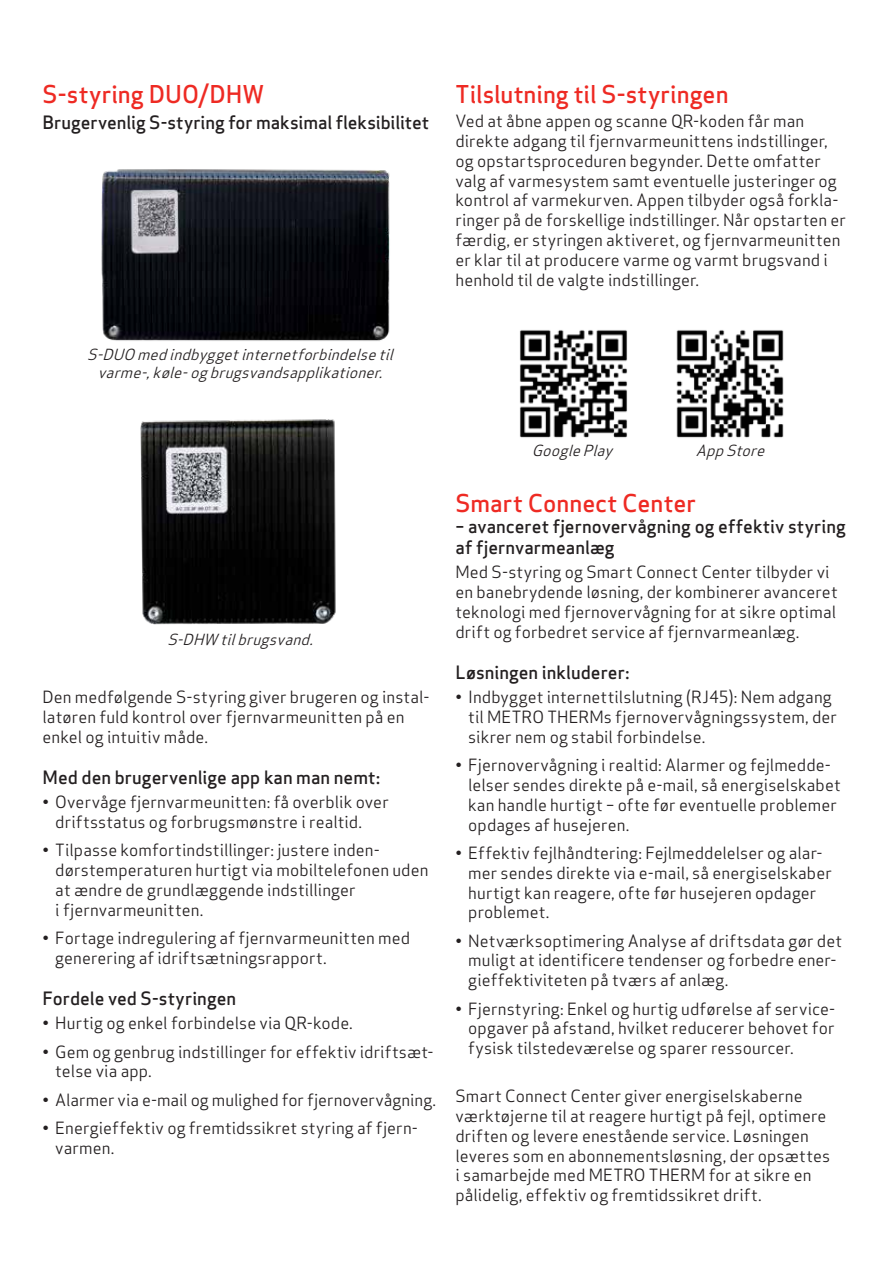
<style>
.page{position:relative;width:893px;height:1263px;background:#fff}
.page>*{position:absolute;margin:0;border:0;box-sizing:border-box;transform-origin:0 0}
.t1{font:500 24px "Apex Sans";color:#ee2a23}
.t2{font:500 18px/21px "Apex Sans";color:#231f20}
.t3{font:16.5px/19.8px "Apex Sans";letter-spacing:.005em;color:#231f20}
.t4{font:italic 15px/18px "Apex Sans";color:#231f20;text-align:center}
</style>
<div class="page">
<img style="left:140px;top:419px;width:196px;height:206px">
<img style="left:101px;top:169px;width:289px;height:172px">
<img style="left:519px;top:330px;width:109px;height:108px">
<img style="left:676px;top:330px;width:108px;height:108px">
<h1 class="t1" style="left:43px;top:73px;width:223px">S-styring DUO/DHW</h1>
<p class="t2" style="left:43px;top:110px;width:388px">Brugervenlig S-styring for maksimal fleksibilitet</p>
<p class="t4" style="left:87px;top:344px;width:313px">S-DUOmedindbyggetinternetforbindelsetil varme-,køle-ogbrugsvandsapplikationer.</p>
<h1 class="t1" style="left:455px;top:73px;width:275px">Tilslutning til S-styringen</h1>
<p class="t3" style="left:455px;top:110px;width:392px">Ved at åbne appen og scanne QR-koden får man direkte adgang til fjernvarmeunittens indstillinger, og opstartsproceduren begynder. Dette omfatter valg af varmesystem samt eventuelle justeringer og kontrol af varmekurven. Appen tilbyder også forkla&shy;ringer på de forskellige indstillinger. Når opstarten er færdig, er styringen aktiveret, og fjernvarmeunitten er klar til at producere varme og varmt brugsvand i henhold til de valgte indstillinger.</p>
<p class="t4" style="left:167px;top:629px;width:153px">S-DHW tilbrugsvand.</p>
<p class="t3" style="left:43px;top:686px;width:388px">Den medfølgende S-styring giver brugeren og instal&shy;latøren fuld kontrol over fjernvarmeunitten på en enkel og intuitiv måde.</p>
<p class="t2" style="left:43px;top:765px;width:339px">Med den brugervenlige app kan man nemt:</p>
<p class="t3" style="left:55px;top:791px;width:335px;text-indent:-13px">• Overvåge fjernvarmeunitten: få overblik over driftsstatus og forbrugsmønstre i realtid.</p>
<p class="t3" style="left:55px;top:839px;width:375px;text-indent:-13px">• Tilpasse komfortindstillinger: justere inden&shy;dørstemperaturen hurtigt via mobiltelefonen uden at ændre de grundlæggende indstillinger<br>i fjernvarmeunitten.</p>
<p class="t3" style="left:55px;top:926px;width:356px;text-indent:-13px">• Fortage indregulering af fjernvarmeunitten med generering af idriftsætningsrapport.</p>
<p class="t2" style="left:43px;top:986px;width:195px">Fordele ved S-styringen</p>
<p class="t3" style="left:43px;top:1012px;width:312px">• Hurtig og enkel forbindelse via QR-kode.</p>
<p class="t3" style="left:55px;top:1040px;width:380px;text-indent:-13px">• Gem og genbrug indstillinger for effektiv idriftsæt&shy;telse via app.</p>
<p class="t3" style="left:43px;top:1088px;width:395px">• Alarmer via e-mail og mulighed for fjernovervågning.</p>
<p class="t3" style="left:55px;top:1116px;width:364px;text-indent:-13px">• Energieffektiv og fremtidssikret styring af fjern&shy;varmen.</p>
<p class="t4" style="left:532px;top:440px;width:88px">GooglePlay</p>
<p class="t4" style="left:696px;top:440px;width:76px">AppStore</p>
<h1 class="t1" style="left:455px;top:482px;width:242px">Smart Connect Center</h1>
<p class="t2" style="left:455px;top:514px;width:392px">– avanceret fjernovervågning og effektiv styring af fjernvarmeanlæg</p>
<p class="t3" style="left:455px;top:561px;width:384px">Med S-styring og Smart Connect Center tilbyder vi en banebrydende løsning, der kombinerer avanceret teknologi med fjernovervågning for at sikre optimal drift og forbedret service af fjernvarmeanlæg.</p>
<p class="t2" style="left:455px;top:660px;width:175px">Løsningen inkluderer:</p>
<p class="t3" style="left:468px;top:686px;width:370px;text-indent:-13px">• Indbygget internettilslutning (RJ45): Nem adgang til METRO THERMs fjernovervågningssystem, der sikrer nem og stabil forbindelse.</p>
<p class="t3" style="left:468px;top:754px;width:374px;text-indent:-13px">• Fjernovervågning i realtid: Alarmer og fejlmedde&shy;lelser sendes direkte på e-mail, så energiselskabet kan handle hurtigt – ofte før eventuelle problemer opdages af husejeren.</p>
<p class="t3" style="left:468px;top:841px;width:365px;text-indent:-13px">• Effektiv fejlhåndtering: Fejlmeddelelser og alar&shy;mer sendes direkte via e-mail, så energiselskaber hurtigt kan reagere, ofte før husejeren opdager problemet.</p>
<p class="t3" style="left:468px;top:929px;width:375px;text-indent:-13px">• Netværksoptimering Analyse af driftsdata gør det muligt at identificere tendenser og forbedre ener&shy;gieffektiviteten på tværs af anlæg.</p>
<p class="t3" style="left:468px;top:997px;width:368px;text-align:justify;text-indent:-13px">• Fjernstyring: Enkel og hurtig udførelse af service&shy;opgaver på afstand, hvilket reducerer behovet for fysisk tilstedeværelse og sparer ressourcer.</p>
<p class="t3" style="left:455px;top:1085px;width:376px">Smart Connect Center giver energiselskaberne værktøjerne til at reagere hurtigt på fejl, optimere driften og levere enestående service. Løsningen leveres som en abonnementsløsning, der opsættes i samarbejde med METRO THERM for at sikre en pålidelig, effektiv og fremtidssikret drift.</p>
</div>
